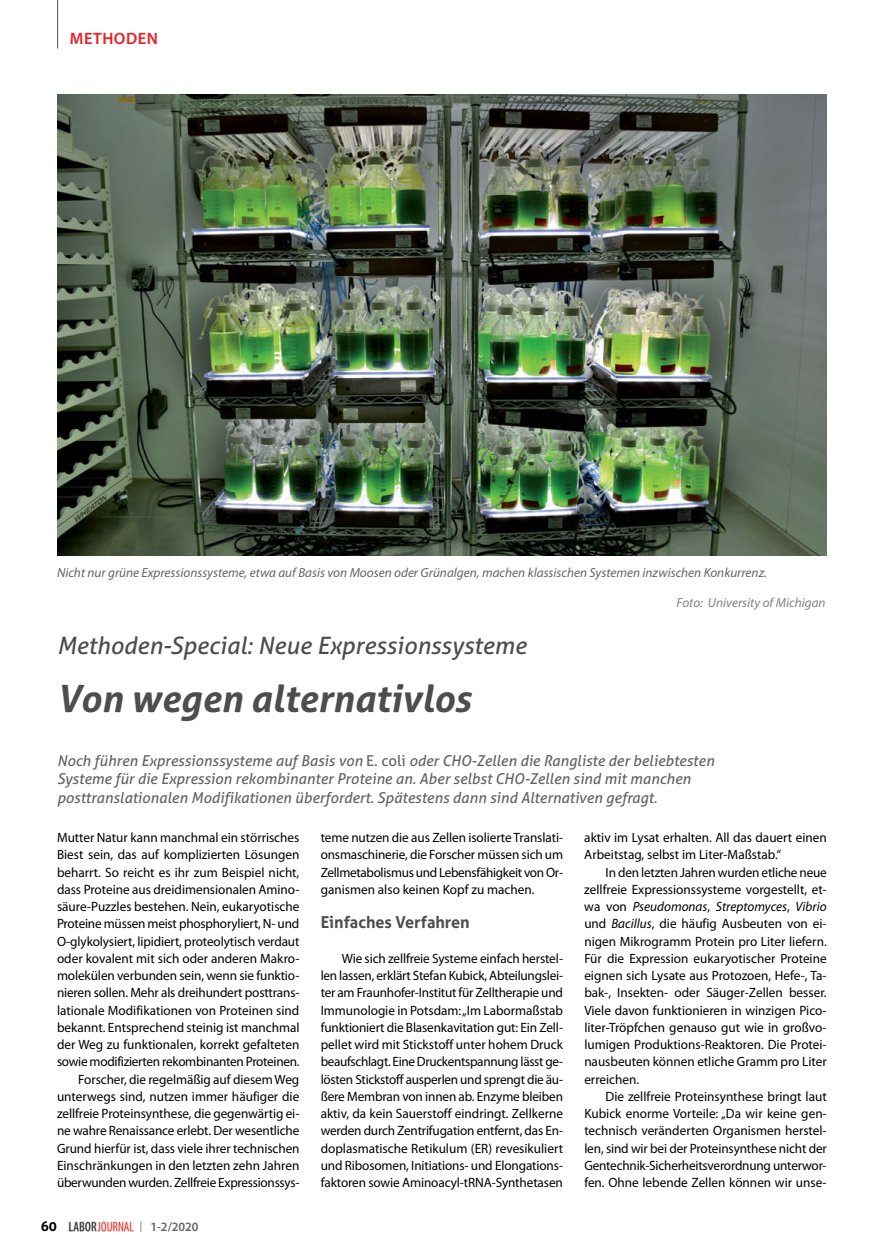
<style>
.page{position:relative;width:888px;height:1258px;background:#fff}
.page>*{position:absolute;margin:0;border:0;box-sizing:border-box;transform-origin:0 0}
.t1{font:italic 700 37.5px "Aller";color:#4d4d4f}
.t2{font:italic 24px "Aller";color:#4d4d4f}
.t3{font:700 16.5px "Aller";color:#4d4d4f}
.t4{font:600 16.5px "Myriad Pro";letter-spacing:.03em;color:#ed1d24}
.t5{font:italic 15px/18.8px "Aller";color:#636466}
.t6{font:13.5px/17.2px "Myriad Pro";color:#000;text-align:justify}
.t7{font:italic 13.5px "Myriad Pro";color:#000}
.t8{font:700 13.5px "Aller";color:#000}
.t9{font:italic 13.2px "Myriad Pro";color:#636466}
.t10{font:italic 13.2px "Myriad Pro";color:#808285}
.t11{font:600 12.75px "Myriad Pro";color:#636466}
.s1{font-style:normal}
.s2{font-weight:400;font-size:10.5px}
.s3{font-style:italic}
</style>
<div class="page">
<img style="left:69px;top:1221px;width:65px;height:11px">
<hr style="left:57px;top:0;width:1px;height:49px;background:#636466">
<img style="left:57px;top:95px;width:770px;height:461px">
<p class="t4" style="left:70px;top:28px;width:90px">METHODEN</p>
<p class="t9" style="left:57px;top:565px;width:711px">Nicht nur grüne Expressionssysteme, etwa auf Basis von Moosen oder Grünalgen, machen klassischen Systemen inzwischen Konkurrenz.</p>
<p class="t10" style="left:677px;top:595px;width:150px">Foto: University of Michigan</p>
<p class="t2" style="left:57px;top:631px;width:471px">Methoden-Special: Neue Expressionssysteme</p>
<p class="t1" style="left:57px;top:675px;width:415px">Von wegen alternativlos</p>
<p class="t5" style="left:57px;top:751px;width:659px">Noch führen Expressionssysteme auf Basis von <span class="s1">E. coli</span> oder CHO-Zellen die Rangliste der beliebtesten<br>Systeme für die Expression rekombinanter Proteine an. Aber selbst CHO-Zellen sind mit manchen posttranslationalen Modifikationen überfordert. Spätestens dann sind Alternativen gefragt.</p>
<p class="t6" style="left:57px;top:829px;width:244px;text-align:right">Mutter Natur kann manchmal ein störrisches Biest sein, das auf komplizierten Lösungen beharrt. So reicht es ihr zum Beispiel nicht, dass Proteine aus dreidimensionalen Amino&shy;säure-Puzzles bestehen. Nein, eukaryotische Proteine müssen meist phosphoryliert, N- und O-glykolysiert, lipidiert, proteolytisch verdaut oder kovalent mit sich oder anderen Makro&shy;molekülen verbunden sein, wenn sie funktio&shy;nieren sollen. Mehr als dreihundert posttrans&shy;lationale Modifikationen von Proteinen sind bekannt. Entsprechend steinig ist manchmal der Weg zu funktionalen, korrekt gefalteten sowie modifizierten rekombinanten Proteinen.<br>Forscher, die regelmäßig auf diesem Weg unterwegs sind, nutzen immer häufiger die zellfreie Proteinsynthese, die gegenwärtig ei&shy;ne wahre Renaissance erlebt. Der wesentliche Grund hierfür ist, dass viele ihrer technischen Einschränkungen in den letzten zehn Jahren überwunden wurden. Zellfreie Expressionssys-</p>
<p class="t6" style="left:321px;top:829px;width:244px">teme nutzen die aus Zellen isolierte Translati&shy;onsmaschinerie, die Forscher müssen sich um Zellmetabolismus und Lebensfähigkeit von Or&shy;ganismen also keinen Kopf zu machen.</p>
<p class="t3" style="left:321px;top:912px;width:151px">Einfaches Verfahren</p>
<p class="t6" style="left:321px;top:949px;width:244px;text-indent:21px">Wie sich zellfreie Systeme einfach herstel&shy;len lassen, erklärt Stefan Kubick, Abteilungslei&shy;ter am Fraunhofer-Institut für Zelltherapie und Immunologie in Potsdam: „Im Labormaßstab funktioniert die Blasenkavitation gut: Ein Zell&shy;pellet wird mit Stickstoff unter hohem Druck beaufschlagt. Eine Druckentspannung lässt ge&shy;lösten Stickstoff ausperlen und sprengt die äu&shy;ßere Membran von innen ab. Enzyme bleiben aktiv, da kein Sauerstoff eindringt. Zellkerne werden durch Zentrifugation entfernt, das En&shy;doplasmatische Retikulum (ER) revesikuliert und Ribosomen, Initiations- und Elongations&shy;faktoren sowie Aminoacyl-tRNA-Synthetasen</p>
<p class="t8" style="left:41px;top:1218px;width:18px">60</p>
<p class="t11" style="left:140px;top:1218px;width:60px"><span class="s2">|</span> 1-2/2020</p>
<p class="t6" style="left:584px;top:829px;width:244px">aktiv im Lysat erhalten. All das dauert einen</p>
<p class="t6" style="left:584px;top:846px;width:198px">Arbeitstag, selbst im Liter-Maßstab.“</p>
<p class="t6" style="left:606px;top:863px;width:223px">In den letzten Jahren wurden etliche neue</p>
<p class="t6" style="left:584px;top:880px;width:244px">zellfreie Expressionssysteme vorgestellt, et-</p>
<p class="t7" style="left:584px;top:898px;width:244px"><span class="s1">wa von</span> Pseudomonas<span class="s1">,</span> Streptomyces<span class="s1">,</span> Vibrio</p>
<p class="t6" style="left:584px;top:915px;width:244px">und <span class="s3">Bacillus</span>, die häufig Ausbeuten von ei-</p>
<p class="t6" style="left:584px;top:932px;width:244px">nigen Mikrogramm Protein pro Liter liefern.</p>
<p class="t6" style="left:584px;top:949px;width:244px">Für die Expression eukaryotischer Proteine</p>
<p class="t6" style="left:584px;top:967px;width:244px">eignen sich Lysate aus Protozoen, Hefe-, Ta-</p>
<p class="t6" style="left:584px;top:984px;width:244px">bak-, Insekten- oder Säuger-Zellen besser.</p>
<p class="t6" style="left:584px;top:1001px;width:244px">Viele davon funktionieren in winzigen Pico-</p>
<p class="t6" style="left:584px;top:1018px;width:244px">liter-Tröpfchen genauso gut wie in großvo-</p>
<p class="t6" style="left:584px;top:1036px;width:244px">lumigen Produktions-Reaktoren. Die Protei-</p>
<p class="t6" style="left:584px;top:1053px;width:244px">nausbeuten können etliche Gramm pro Liter</p>
<p class="t6" style="left:584px;top:1070px;width:56px">erreichen.</p>
<p class="t6" style="left:606px;top:1087px;width:223px">Die zellfreie Proteinsynthese bringt laut</p>
<p class="t6" style="left:584px;top:1105px;width:244px">Kubick enorme Vorteile: „Da wir keine gen-</p>
<p class="t6" style="left:584px;top:1122px;width:244px">technisch veränderten Organismen herstel-</p>
<p class="t6" style="left:584px;top:1139px;width:244px">len, sind wir bei der Proteinsynthese nicht der</p>
<p class="t6" style="left:584px;top:1156px;width:244px">Gentechnik-Sicherheitsverordnung unterwor-</p>
<p class="t6" style="left:584px;top:1174px;width:244px">fen. Ohne lebende Zellen können wir unse-</p>
</div>
